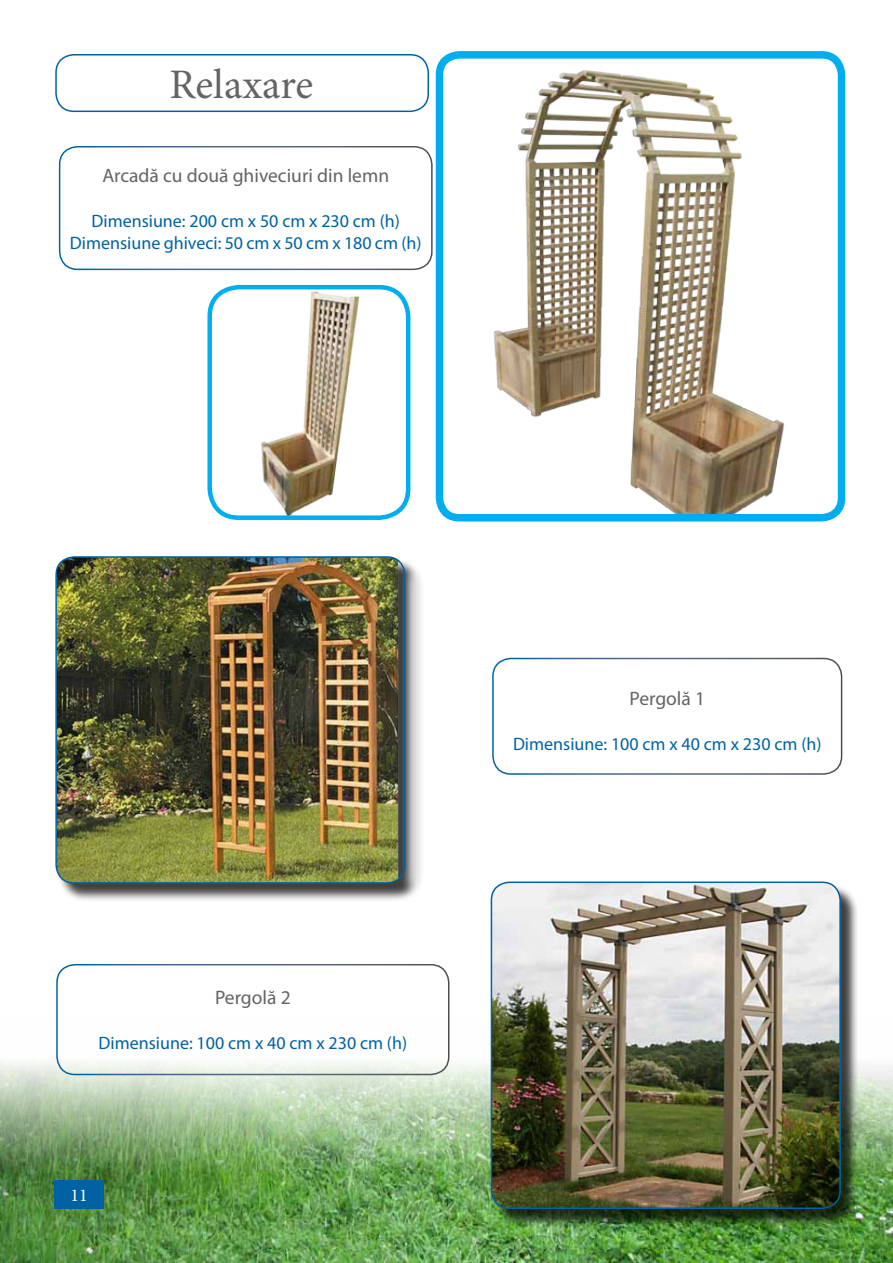
<style>
.page{position:relative;width:893px;height:1263px;background:#fff}
.page>*{position:absolute;margin:0;border:0;box-sizing:border-box;transform-origin:0 0}
.t1{font:42px "Minion Pro";color:#636466}
.t2{font:19.5px "Myriad Pro";color:#636466}
.t3{font:18px/21.6px "Myriad Pro";color:#0062a3;text-align:center}
.t4{font:18px "Minion Pro";color:#fff}
</style>
<div class="page">
<img style="left:0;top:1017px;width:893px;height:245px">
<div style="left:55px;top:54px;width:374px;height:58px;border:2px solid #0062a3;border-radius:18px"></div>
<div style="left:54px;top:1180px;width:50px;height:29px;background:#0062a3"></div>
<div style="left:493px;top:884px;width:367px;height:344px;background:#000;opacity:.75"></div>
<img style="left:491px;top:884px;width:349px;height:324px">
<div style="left:491px;top:881px;width:350px;height:328px;border:2px solid #0062a3;border-radius:18px"></div>
<div style="left:58px;top:558px;width:366px;height:344px;background:#000;opacity:.75"></div>
<img style="left:58px;top:557px;width:340px;height:326px">
<div style="left:55px;top:556px;width:351px;height:328px;border:2px solid #0062a3;border-radius:18px"></div>
<img style="left:445px;top:60px;width:391px;height:452px">
<div style="left:436px;top:51px;width:409px;height:470px;border:8px solid #00aeef;border-radius:20px"></div>
<div style="left:59px;top:146px;width:374px;height:124px;border:2px solid #fff;border-radius:18px"></div>
<div style="left:492px;top:658px;width:350px;height:117px;border:2px solid #fff;border-radius:18px"></div>
<div style="left:56px;top:964px;width:393px;height:111px;border:2px solid #fff;border-radius:18px"></div>
<img style="left:221px;top:287px;width:176px;height:229px">
<div style="left:207px;top:285px;width:203px;height:235px;border:4px solid #00aeef;border-radius:29px"></div>
<h1 class="t1" style="left:169px;top:57px;width:145px">Relaxare</h1>
<p class="t2" style="left:102px;top:165px;width:288px">Arcadă cu două ghiveciuri din lemn</p>
<p class="t3" style="left:70px;top:211px;width:353px">Dimensiune: 200 cm x 50 cm x 230 cm (h)<br>Dimensiune ghiveci: 50 cm x 50 cm x 180 cm (h)</p>
<p class="t2" style="left:215px;top:987px;width:77px">Pergolă 2</p>
<p class="t3" style="left:99px;top:1033px;width:310px">Dimensiune: 100 cm x 40 cm x 230 cm (h)</p>
<p class="t4" style="left:70px;top:1183px;width:19px">11</p>
<p class="t2" style="left:629px;top:688px;width:77px">Pergolă 1</p>
<p class="t3" style="left:513px;top:733px;width:310px">Dimensiune: 100 cm x 40 cm x 230 cm (h)</p>
</div>
